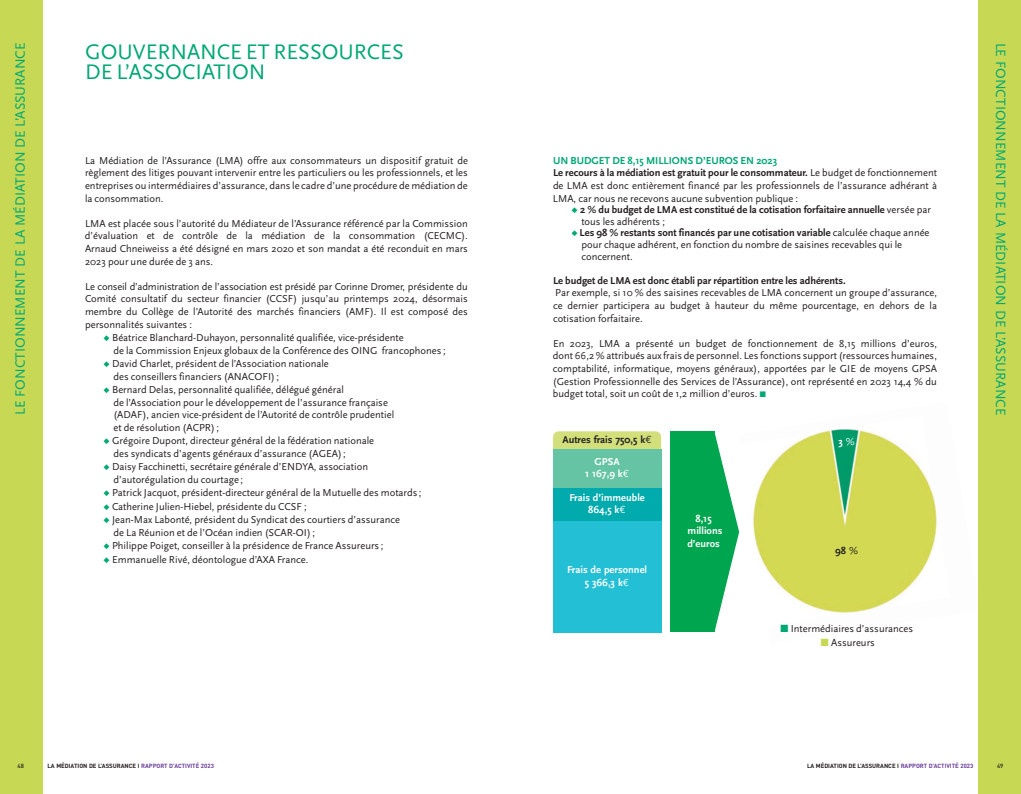
<style>
.page{position:relative;width:1021px;height:794px;background:#fff}
.page>*{position:absolute;margin:0;border:0;box-sizing:border-box;transform-origin:0 0}
.t1{font:22px/20px "Scala Sans";color:#00a874}
.t2{font:14px "Scala Sans";color:#00a874}
.t3{font:10.5px/12.6px "Scala Sans";color:#231f20}
.t4{font:700 10.5px/11.6px "Scala Sans";color:#231f20}
.t5{font:700 10.5px/12.6px "Scala Sans";color:#fff;text-align:center}
.t6{font:700 6px "DIN";color:#231f20}
.t7{font:500 6px "DIN";color:#231f20}
.s1{color:#00a874}
.s2{font-weight:700;color:#00a874}
.s3{font-weight:700}
.s4{font-weight:400}
.s5{font-family:"Euro Mono";font-weight:400}
.s6{color:#c6d854}
.s7{color:#6b3e98}
</style>
<div class="page">
<img style="left:753px;top:429px;width:184px;height:184px">
<div style="left:0;top:0;width:43px;height:794px;background:#c6d854"></div>
<div style="left:978px;top:0;width:42px;height:794px;background:#c6d854"></div>
<div style="left:553px;top:431px;width:108px;height:25px;background:#d2df7a;border-radius:6px"></div>
<div style="left:553px;top:488px;width:108px;height:33px;background:#00aaad"></div>
<div style="left:553px;top:449px;width:108px;height:39px;background:#65c4a4"></div>
<div style="left:553px;top:521px;width:108px;height:111px;background:#23bfd5"></div>
<div style="left:669px;top:431px;width:45px;height:201px;background:#00a54f"></div>
<svg style="left:714px;top:431px;width:25px;height:201px"></svg>
<h2 class="t2" style="left:12px;top:415px;width:374px;rotate:-90deg">LE FONCTIONNEMENT DE LA MÉDIATION DE L’ASSURANCE</h2>
<h2 class="t2" style="left:1009px;top:43px;width:374px;rotate:90deg">LE FONCTIONNEMENT DE LA MÉDIATION DE L’ASSURANCE</h2>
<h1 class="t1" style="left:85px;top:41px;width:320px">GOUVERNANCE ET RESSOURCES<br>DE L’ASSOCIATION</h1>
<p class="t3" style="left:85px;top:154px;width:384px;text-align:justify">La Médiation de l’Assurance (LMA) offre aux consommateurs un dispositif gratuit de règlement des litiges pouvant intervenir entre les particuliers ou les professionnels, et les entreprises ou intermédiaires d’assurance, dans le cadre d’une procédure de médiation de la consommation.</p>
<p class="t3" style="left:85px;top:217px;width:384px;text-align:justify">LMA est placée sous l’autorité du Médiateur de l’Assurance référencé par la Commission d’évaluation et de contrôle de la médiation de la consommation (CECMC).<br>Arnaud Chneiweiss a été désigné en mars 2020 et son mandat a été reconduit en mars 2023 pour une durée de 3 ans.</p>
<p class="t3" style="left:85px;top:280px;width:384px;text-align:justify">Le conseil d’administration de l’association est présidé par Corinne Dromer, présidente du Comité consultatif du secteur financier (CCSF) jusqu’au printemps 2024, désormais membre du Collège de l’Autorité des marchés financiers (AMF). Il est composé des personnalités suivantes :</p>
<p class="t3" style="left:113px;top:331px;width:334px;text-indent:-10px"><span class="s1">◆</span> Béatrice Blanchard-Duhayon, personnalité qualifiée, vice-présidente<br>de la Commission Enjeux globaux de la Conférence des OING francophones ;</p>
<p class="t3" style="left:113px;top:357px;width:217px;text-indent:-10px"><span class="s1">◆</span> David Charlet, président de l’Association nationale des conseillers financiers (ANACOFI) ;</p>
<p class="t3" style="left:113px;top:383px;width:282px;text-indent:-10px"><span class="s1">◆</span> Bernard Delas, personnalité qualifiée, délégué général<br>de l’Association pour le développement de l’assurance française (ADAF), ancien vice-président de l’Autorité de contrôle prudentiel et de résolution (ACPR) ;</p>
<p class="t3" style="left:113px;top:434px;width:262px;text-indent:-10px"><span class="s1">◆</span> Grégoire Dupont, directeur général de la fédération nationale des syndicats d’agents généraux d’assurance (AGEA) ;</p>
<p class="t3" style="left:113px;top:460px;width:256px;text-indent:-10px"><span class="s1">◆</span> Daisy Facchinetti, secrétaire générale d’ENDYA, association d’autorégulation du courtage ;</p>
<p class="t3" style="left:103px;top:486px;width:319px"><span class="s1">◆</span> Patrick Jacquot, président-directeur général de la Mutuelle des motards ;</p>
<p class="t3" style="left:103px;top:500px;width:205px"><span class="s1">◆</span> Catherine Julien-Hiebel, présidente du CCSF ;</p>
<p class="t3" style="left:113px;top:513px;width:288px;text-indent:-10px"><span class="s1">◆</span> Jean-Max Labonté, président du Syndicat des courtiers d’assurance de La Réunion et de l’Océan indien (SCAR-OI) ;</p>
<p class="t3" style="left:103px;top:539px;width:281px"><span class="s1">◆</span> Philippe Poiget, conseiller à la présidence de France Assureurs ;</p>
<p class="t3" style="left:103px;top:552px;width:206px"><span class="s1">◆</span> Emmanuelle Rivé, déontologue d’AXA France.</p>
<p class="t3" style="left:553px;top:154px;width:385px"><span class="s2">UN BUDGET DE 8,15 MILLIONS D’EUROS EN 2023<br></span><span class="s3">Le recours à la médiation est gratuit pour le consommateur.</span> Le budget de fonctionnement de LMA est donc entièrement financé par les professionnels de l’assurance adhérant à LMA, car nous ne recevons aucune subvention publique :</p>
<p class="t4" style="left:581px;top:204px;width:351px;text-indent:-10px"><span class="s1">◆</span> 2 % du budget de LMA est constitué de la cotisation forfaitaire annuelle <span class="s4">versée par tous les adhérents ;</span></p>
<p class="t3" style="left:581px;top:227px;width:350px;line-height:11.6px;text-indent:-10px"><span class="s1">◆</span> <span class="s3">Les 98 % restants sont financés par une cotisation variable</span> calculée chaque année pour chaque adhérent, en fonction du nombre de saisines recevables qui le concernent.</p>
<p class="t4" style="left:553px;top:274px;width:294px">Le budget de LMA est donc établi par répartition entre les adhérents.</p>
<p class="t3" style="left:553px;top:286px;width:385px;text-align:justify">Par exemple, si 10 % des saisines recevables de LMA concernent un groupe d’assurance, ce dernier participera au budget à hauteur du même pourcentage, en dehors de la cotisation forfaitaire.</p>
<p class="t3" style="left:553px;top:337px;width:385px;text-align:justify">En 2023, LMA a présenté un budget de fonctionnement de 8,15 millions d’euros, dont 66,2 % attribués aux frais de personnel. Les fonctions support (ressources humaines, comptabilité, informatique, moyens généraux), apportées par le GIE de moyens GPSA (Gestion Professionnelle des Services de l’Assurance), ont représenté en 2023 14,4 % du budget total, soit un coût de 1,2 million d’euros. <span class="s1">■</span></p>
<p class="t4" style="left:562px;top:433px;width:91px">Autres frais 750,5 k<span class="s5">€</span></p>
<p class="t5" style="left:838px;top:435px;width:18px">3 <span class="s4">%</span></p>
<p class="t5" style="left:585px;top:455px;width:46px">GPSA<br>1 167,9 k<span class="s5">€</span></p>
<p class="t5" style="left:569px;top:491px;width:77px">Frais d’immeuble<br>864,5 k<span class="s5">€</span></p>
<p class="t5" style="left:687px;top:512px;width:37px">8,15 millions d’euros</p>
<p class="t4" style="left:835px;top:544px;width:24px">98 <span class="s4">%</span></p>
<p class="t5" style="left:567px;top:563px;width:82px">Frais de personnel<br>5 366,3 k<span class="s5">€</span></p>
<p class="t3" style="left:780px;top:622px;width:134px"><span class="s1">■</span> Intermédiaires d’assurances</p>
<p class="t3" style="left:821px;top:636px;width:55px"><span class="s6">■</span> Assureurs</p>
<p class="t7" style="left:17px;top:762px;width:8px">48</p>
<p class="t6" style="left:48px;top:762px;width:168px">LA MÉDIATION DE L’ASSURANCE I <span class="s7">RAPPORT D’ACTIVITÉ 2023</span></p>
<p class="t6" style="left:807px;top:762px;width:168px">LA MÉDIATION DE L’ASSURANCE I <span class="s7">RAPPORT D’ACTIVITÉ 2023</span></p>
<p class="t7" style="left:997px;top:762px;width:8px">49</p>
</div>
